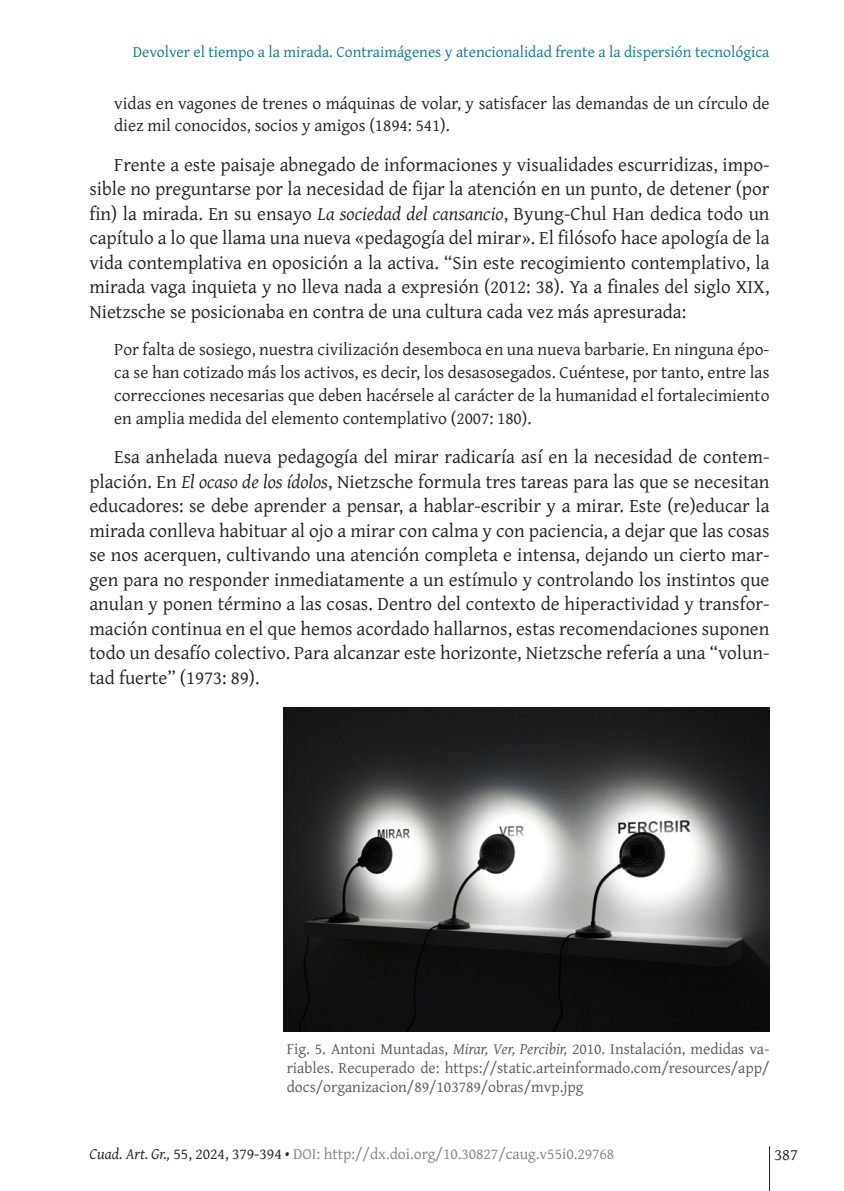
<style>
.page{position:relative;width:844px;height:1191px;background:#fff}
.page>*{position:absolute;margin:0;border:0;box-sizing:border-box;transform-origin:0 0}
.t1{font:19.25px/24.5px "Gentium Plus";color:#231f20;text-align:justify}
.sps_citas_dos{font:17.5px/22.8px "Gentium Plus";color:#231f20}
.t2{font:16.62px "Gentium Plus";color:#231f20}
.sps_figur_titulo{font:15.75px/18.9px "Gentium Plus";color:#57585a;text-align:justify}
.t3{font:15.75px "Gentium Plus";color:#0d788c}
.t4{font:15.75px "Gentium Plus";color:#808285}
.s1{font-style:italic}
.s2{font-style:italic;color:#231f20}
.s3{color:#231f20}
</style>
<div class="page">
<hr style="left:769px;top:1146px;width:1px;height:45px;background:#231f20">
<img style="left:283px;top:707px;width:486px;height:324px">
<p class="t3" style="left:133px;top:37px;width:638px">Devolver el tiempo a la mirada. Contraimágenes y atencionalidad frente a la dispersión tecnológica</p>
<p class="sps_citas_dos" style="left:114px;top:90px;width:656px">vidas en vagones de trenes o máquinas de volar, y satisfacer las demandas de un círculo de diez mil conocidos, socios y amigos (1894: 541).</p>
<p class="t1" style="left:89px;top:151px;width:681px;text-indent:25px">Frente a este paisaje abnegado de informaciones y visualidades escurridizas, impo&shy;sible no preguntarse por la necesidad de fijar la atención en un punto, de detener (por fin) la mirada. En su ensayo <span class="s1">La sociedad del cansancio</span>, Byung-Chul Han dedica todo un capítulo a lo que llama una nueva «pedagogía del mirar». El filósofo hace apología de la vida contemplativa en oposición a la activa. “Sin este recogimiento contemplativo, la mirada vaga inquieta y no lleva nada a expresión (2012: 38). Ya a finales del siglo XIX, Nietzsche se posicionaba en contra de una cultura cada vez más apresurada:</p>
<p class="sps_citas_dos" style="left:114px;top:337px;width:656px;text-align:justify">Por falta de sosiego, nuestra civilización desemboca en una nueva barbarie. En ninguna épo&shy;ca se han cotizado más los activos, es decir, los desasosegados. Cuéntese, por tanto, entre las correcciones necesarias que deben hacérsele al carácter de la humanidad el fortalecimiento en amplia medida del elemento contemplativo (2007: 180).</p>
<p class="t1" style="left:89px;top:443px;width:681px;text-indent:25px">Esa anhelada nueva pedagogía del mirar radicaría así en la necesidad de contem&shy;plación. En <span class="s1">El ocaso de los ídolos</span>, Nietzsche formula tres tareas para las que se necesitan educadores: se debe aprender a pensar, a hablar-escribir y a mirar. Este (re)educar la mirada conlleva habituar al ojo a mirar con calma y con paciencia, a dejar que las cosas se nos acerquen, cultivando una atención completa e intensa, dejando un cierto mar&shy;gen para no responder inmediatamente a un estímulo y controlando los instintos que anulan y ponen término a las cosas. Dentro del contexto de hiperactividad y transfor&shy;mación continua en el que hemos acordado hallarnos, estas recomendaciones suponen todo un desafío colectivo. Para alcanzar este horizonte, Nietzsche refería a una “volun&shy;tad fuerte” (1973: 89).</p>
<p class="sps_figur_titulo" style="left:286px;top:1038px;width:484px">Fig. 5. Antoni Muntadas, <span class="s1">Mirar, Ver, Percibir,</span> 2010. Instalación, medidas va&shy;riables. Recuperado de: https://static.arteinformado.com/resources/app/ docs/organizacion/89/103789/obras/mvp.jpg</p>
<p class="t4" style="left:89px;top:1138px;width:526px"><span class="s2">Cuad. Art. Gr.,</span> <span class="s3">55, 2024, 379-394 •</span> DOI: http://dx.doi.org/10.30827/caug.v55i0.29768</p>
<p class="t2" style="left:774px;top:1138px;width:25px">387</p>
</div>
